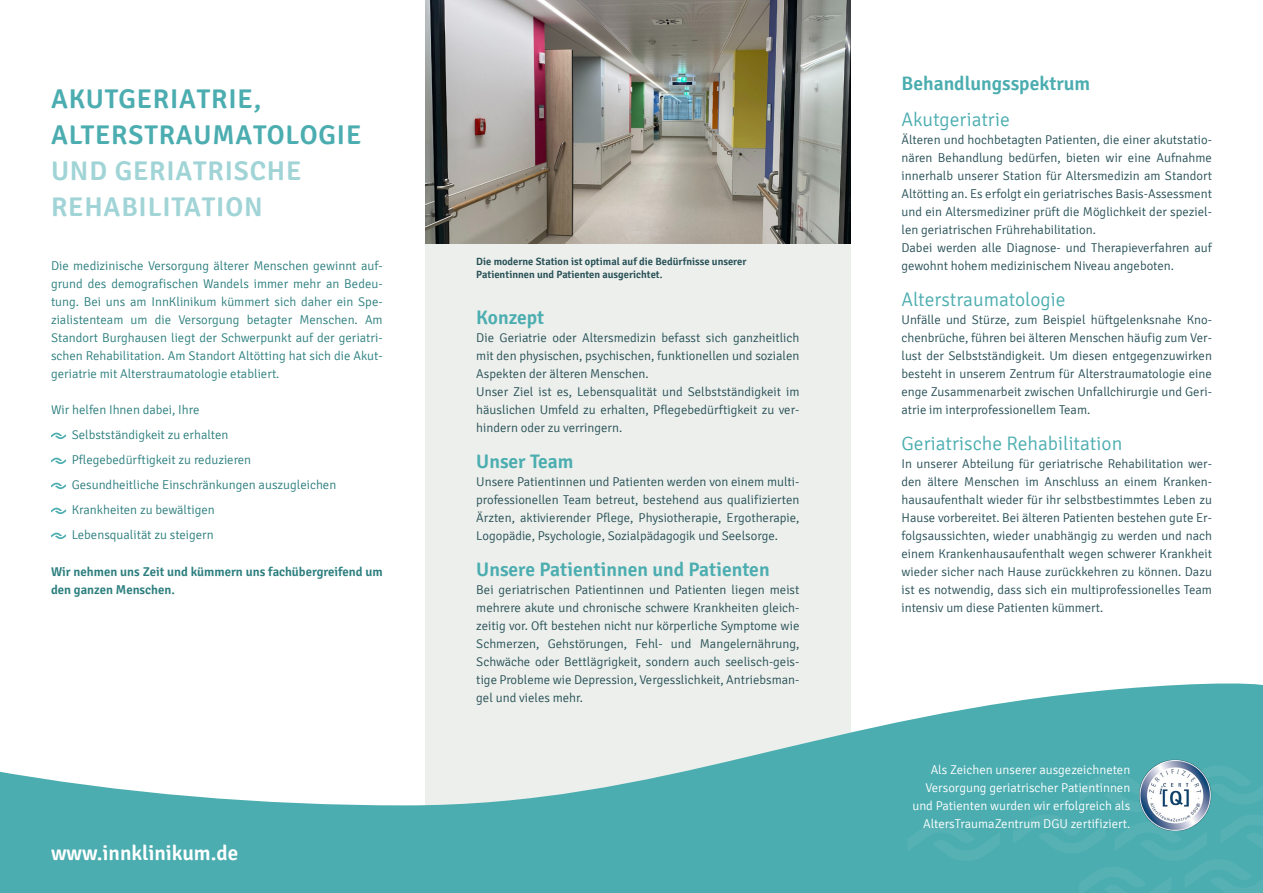
<style>
.page{position:relative;width:1263px;height:893px;background:#fff}
.page>*{position:absolute;margin:0;border:0;box-sizing:border-box;transform-origin:0 0}
.Hauptüberschrift{font:600 27px/36px "Signika";letter-spacing:.03em;color:#4badb0}
.Hauptüberschrift-2{font:600 27px "Signika";letter-spacing:.03em;color:#a1d4d6}
.Domain{font:600 21px "Signika";color:#fff}
.Unterüberschrift_Light{font:300 19.5px "Signika";color:#4badb0}
.Unterüberschrift_Light-2{font:600 19.5px "Signika";color:#4badb0}
.Unterüberschrift_SemiBold{font:600 19.5px "Signika";color:#4badb0}
.Fließtext_Light_Dunkelgrün{font:300 12.75px/18px "Signika";color:#264f56;text-align:justify}
.Fließtext_Light{font:300 12.75px/18px "Signika";color:#2c7e7e;text-align:justify}
.Aufzählung{font:300 12.75px "Signika";color:#2c7e7e}
.Zusatzinfos_Notfall{font:300 12.75px/18px "Signika";color:#fff;text-align:right}
.Unterüberschrift_Light-3{font:300 12.75px/18px "Signika";color:#264f56;text-align:justify}
.Aufzählung-2{font:600 12.75px/18px "Signika";color:#2c7e7e}
.Bildunterschrift{font:600 10.5px/12.6px "Signika";color:#264f56}
.s1{color:#a1d4d6}
</style>
<div class="page">
<div style="left:425px;top:0;width:425px;height:825px;background:#ecefeb"></div>
<svg style="left:0;top:681px;width:1263px;height:212px;fill:#4badb0"></svg>
<svg style="left:51px;top:433px;width:15px;height:6px"></svg>
<svg style="left:51px;top:458px;width:15px;height:6px"></svg>
<svg style="left:51px;top:483px;width:15px;height:6px"></svg>
<svg style="left:51px;top:508px;width:15px;height:6px"></svg>
<svg style="left:51px;top:533px;width:15px;height:6px"></svg>
<img style="left:425px;top:0;width:425px;height:243px">
<svg style="left:907px;top:822px;width:93px;height:39px;background:#4faeb1"></svg>
<svg style="left:1013px;top:765px;width:250px;height:128px;background:#4daeb1"></svg>
<img style="left:1139px;top:759px;width:73px;height:71px">
<p class="Hauptüberschrift" style="left:51px;top:81px;width:212px">AKUTGERIATRIE,</p>
<p class="Hauptüberschrift" style="left:51px;top:117px;width:312px">ALTERSTRAUMATOLOGIE<br><span class="s1">UND GERIATRISCHE</span></p>
<p class="Hauptüberschrift-2" style="left:51px;top:191px;width:213px">REHABILITATION</p>
<p class="Fließtext_Light" style="left:51px;top:257px;width:333px">Die medizinische Versorgung älterer Menschen gewinnt auf&shy;grund des demografischen Wandels immer mehr an Bedeu&shy;tung. Bei uns am InnKlinikum kümmert sich daher ein Spe&shy;zialistenteam um die Versorgung betagter Menschen. Am Standort Burghausen liegt der Schwerpunkt auf der geriatri&shy;schen Rehabilitation. Am Standort Altötting hat sich die Akut&shy;geriatrie mit Alterstraumatologie etabliert.</p>
<p class="Fließtext_Light" style="left:51px;top:401px;width:150px">Wir helfen Ihnen dabei, Ihre</p>
<p class="Aufzählung" style="left:72px;top:428px;width:158px">Selbstständigkeit zu erhalten</p>
<p class="Aufzählung" style="left:72px;top:453px;width:181px">Pflegebedürftigkeit zu reduzieren</p>
<p class="Aufzählung" style="left:72px;top:478px;width:266px">Gesundheitliche Einschränkungen auszugleichen</p>
<p class="Aufzählung" style="left:72px;top:503px;width:145px">Krankheiten zu bewältigen</p>
<p class="Aufzählung" style="left:72px;top:528px;width:144px">Lebensqualität zu steigern</p>
<p class="Aufzählung-2" style="left:51px;top:563px;width:333px">Wir nehmen uns Zeit und kümmern uns fachübergreifend um den ganzen Menschen.</p>
<p class="Domain" style="left:51px;top:840px;width:189px">www.innklinikum.de</p>
<p class="Bildunterschrift" style="left:476px;top:256px;width:272px">Die moderne Station ist optimal auf die Bedürfnisse unserer<br>Patientinnen und Patienten ausgerichtet.</p>
<p class="Unterüberschrift_SemiBold" style="left:476px;top:306px;width:70px">Konzept</p>
<p class="Fließtext_Light_Dunkelgrün" style="left:476px;top:329px;width:325px">Die Geriatrie oder Altersmedizin befasst sich ganzheitlich mit den physischen, psychischen, funktionellen und sozialen Aspekten der älteren Menschen.</p>
<p class="Unterüberschrift_Light-3" style="left:476px;top:383px;width:325px">Unser Ziel ist es, Lebensqualität und Selbstständigkeit im häuslichen Umfeld zu erhalten, Pflegebedürftigkeit zu ver&shy;hindern oder zu verringern.</p>
<p class="Unterüberschrift_Light-2" style="left:476px;top:450px;width:99px">Unser Team</p>
<p class="Fließtext_Light_Dunkelgrün" style="left:476px;top:473px;width:325px">Unsere Patientinnen und Patienten werden von einem multi&shy;professionellen Team betreut, bestehend aus qualifizierten Ärzten, aktivierender Pflege, Physiotherapie, Ergotherapie, Logopädie, Psychologie, Sozialpädagogik und Seelsorge.</p>
<p class="Unterüberschrift_Light-2" style="left:476px;top:558px;width:295px">Unsere Patientinnen und Patienten</p>
<p class="Fließtext_Light_Dunkelgrün" style="left:476px;top:581px;width:325px">Bei geriatrischen Patientinnen und Patienten liegen meist mehrere akute und chronische schwere Krankheiten gleich&shy;zeitig vor. Oft bestehen nicht nur körperliche Symptome wie Schmerzen, Gehstörungen, Fehl- und Mangelernährung, Schwäche oder Bettlägrigkeit, sondern auch seelisch-geis&shy;tige Probleme wie Depression, Vergesslichkeit, Antriebsman&shy;gel und vieles mehr.</p>
<p class="Unterüberschrift_SemiBold" style="left:901px;top:72px;width:190px">Behandlungsspektrum</p>
<p class="Unterüberschrift_Light" style="left:901px;top:109px;width:110px">Akutgeriatrie</p>
<p class="Fließtext_Light_Dunkelgrün" style="left:901px;top:131px;width:312px">Älteren und hochbetagten Patienten, die einer akutstatio&shy;nären Behandlung bedürfen, bieten wir eine Aufnahme innerhalb unserer Station für Altersmedizin am Standort Altötting an. Es erfolgt ein geriatrisches Basis-Assessment und ein Altersmediziner prüft die Möglichkeit der speziel&shy;len geriatrischen Frührehabilitation.</p>
<p class="Fließtext_Light_Dunkelgrün" style="left:901px;top:239px;width:312px">Dabei werden alle Diagnose- und Therapieverfahren auf gewohnt hohem medizinischem Niveau angeboten.</p>
<p class="Unterüberschrift_Light" style="left:901px;top:289px;width:165px">Alterstraumatologie</p>
<p class="Fließtext_Light_Dunkelgrün" style="left:901px;top:311px;width:312px">Unfälle und Stürze, zum Beispiel hüftgelenksnahe Kno&shy;chenbrüche, führen bei älteren Menschen häufig zum Ver&shy;lust der Selbstständigkeit. Um diesen entgegenzuwirken besteht in unserem Zentrum für Alterstraumatologie eine enge Zusammenarbeit zwischen Unfallchirurgie und Geri&shy;atrie im interprofessionellem Team.</p>
<p class="Unterüberschrift_Light" style="left:901px;top:433px;width:222px">Geriatrische Rehabilitation</p>
<p class="Fließtext_Light_Dunkelgrün" style="left:901px;top:455px;width:312px">In unserer Abteilung für geriatrische Rehabilitation wer&shy;den ältere Menschen im Anschluss an einem Kranken&shy;hausaufenthalt wieder für ihr selbstbestimmtes Leben zu Hause vorbereitet. Bei älteren Patienten bestehen gute Er&shy;folgsaussichten, wieder unabhängig zu werden und nach einem Krankenhausaufenthalt wegen schwerer Krankheit wieder sicher nach Hause zurückkehren zu können. Dazu ist es notwendig, dass sich ein multiprofessionelles Team intensiv um diese Patienten kümmert.</p>
<p class="Zusatzinfos_Notfall" style="left:912px;top:761px;width:219px">Als Zeichen unserer ausgezeichneten Versorgung geriatrischer Patientinnen und Patienten wurden wir erfolgreich als AltersTraumaZentrum DGU zertifiziert.</p>
</div>
